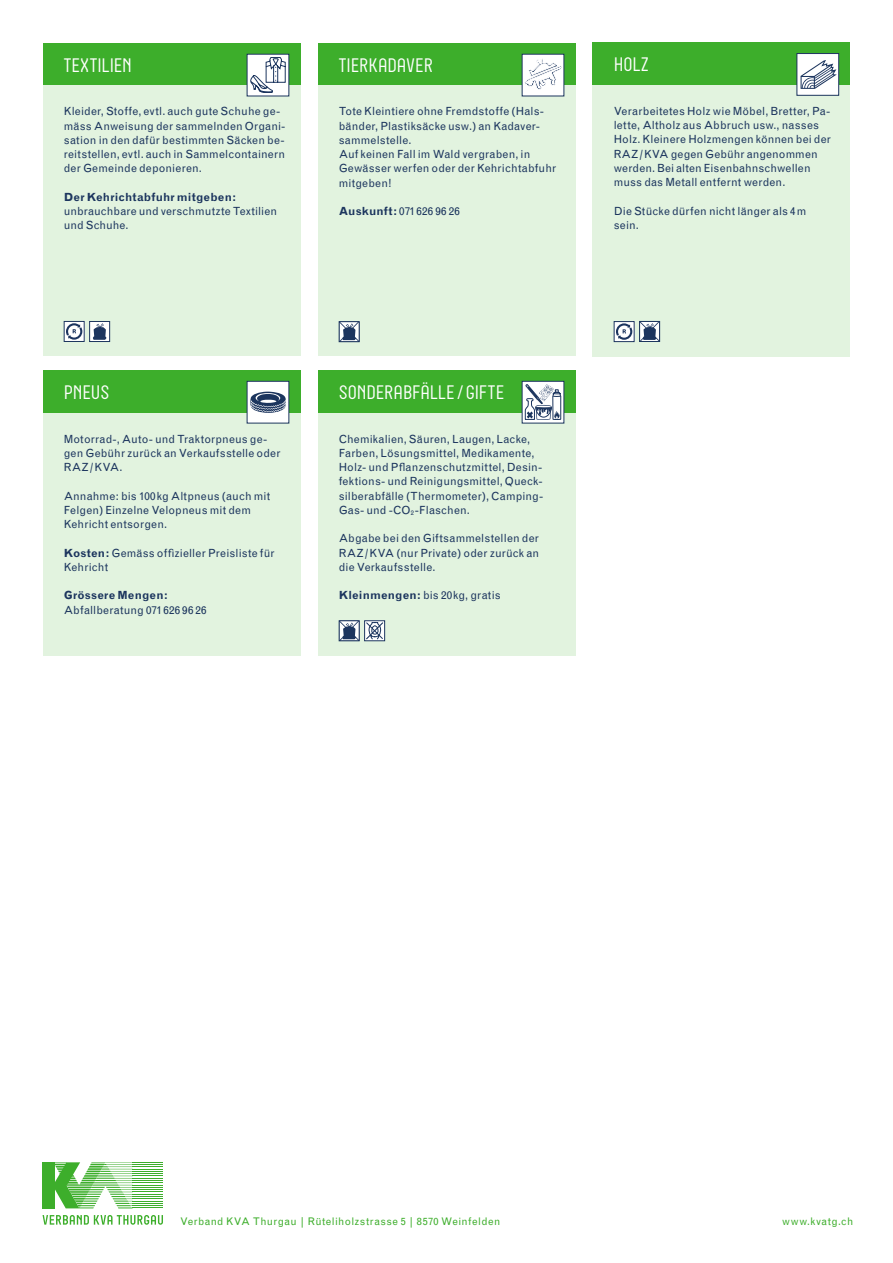
<style>
.page{position:relative;width:893px;height:1263px;background:#fff}
.page>*{position:absolute;margin:0;border:0;box-sizing:border-box;transform-origin:0 0}
.t1{font:19.5px "Neubau";letter-spacing:-.005em;color:#fff}
.t2{font:11.25px/14.2px "Grotesque";letter-spacing:.01em;color:#1c355e}
.t3{font:700 11.25px "Grotesque";letter-spacing:.015em;color:#1c355e}
.t4{font:10.5px "Grotesque";letter-spacing:.04em;color:#3dae2b}
.s1{font-weight:700}
.s2{font-size:6.6px}
</style>
<div class="page">
<hr style="left:133px;top:1162px;width:30px;height:1px;background:#3dae2b">
<hr style="left:133px;top:1173px;width:30px;height:1px;background:#3dae2b">
<hr style="left:133px;top:1171px;width:30px;height:1px;background:#3dae2b">
<hr style="left:133px;top:1169px;width:30px;height:1px;background:#3dae2b">
<hr style="left:133px;top:1166px;width:30px;height:1px;background:#3dae2b">
<hr style="left:133px;top:1164px;width:30px;height:1px;background:#3dae2b">
<hr style="left:133px;top:1185px;width:30px;height:1px;background:#3dae2b">
<hr style="left:133px;top:1182px;width:30px;height:1px;background:#3dae2b">
<hr style="left:133px;top:1180px;width:30px;height:1px;background:#3dae2b">
<hr style="left:133px;top:1178px;width:30px;height:1px;background:#3dae2b">
<hr style="left:133px;top:1176px;width:30px;height:1px;background:#3dae2b">
<hr style="left:133px;top:1196px;width:30px;height:1px;background:#3dae2b">
<hr style="left:133px;top:1194px;width:30px;height:1px;background:#3dae2b">
<hr style="left:133px;top:1192px;width:30px;height:1px;background:#3dae2b">
<hr style="left:133px;top:1189px;width:30px;height:1px;background:#3dae2b">
<hr style="left:133px;top:1187px;width:30px;height:1px;background:#3dae2b">
<hr style="left:133px;top:1208px;width:30px;height:1px;background:#3dae2b">
<hr style="left:133px;top:1205px;width:30px;height:1px;background:#3dae2b">
<hr style="left:133px;top:1203px;width:30px;height:1px;background:#3dae2b">
<hr style="left:133px;top:1201px;width:30px;height:1px;background:#3dae2b">
<hr style="left:133px;top:1198px;width:30px;height:1px;background:#3dae2b">
<div style="left:43px;top:1162px;width:12px;height:46px;background:#3dae2b"></div>
<svg style="left:53px;top:1162px;width:80px;height:47px"></svg>
<svg style="left:43px;top:1215px;width:120px;height:10px"></svg>
<div style="left:43px;top:43px;width:257px;height:43px;background:#3dae2b"></div>
<div style="left:43px;top:86px;width:257px;height:270px;background:#e2f3df"></div>
<svg style="left:82px;top:323px;width:1px;height:17px"></svg>
<svg style="left:66px;top:323px;width:16px;height:17px"></svg>
<div style="left:64px;top:321px;width:21px;height:21px;border:1px solid #1c355e"></div>
<div style="left:90px;top:321px;width:20px;height:20px;background:#fff"></div>
<svg style="left:93px;top:323px;width:13px;height:17px"></svg>
<div style="left:89px;top:321px;width:21px;height:21px;border:1px solid #1c355e"></div>
<div style="left:317px;top:43px;width:258px;height:43px;background:#3dae2b"></div>
<div style="left:317px;top:86px;width:258px;height:270px;background:#e2f3df"></div>
<svg style="left:341px;top:323px;width:17px;height:17px"></svg>
<div style="left:339px;top:321px;width:21px;height:21px;border:1px solid #1c355e"></div>
<div style="left:592px;top:43px;width:258px;height:42px;background:#3dae2b"></div>
<div style="left:592px;top:85px;width:258px;height:271px;background:#e2f3df"></div>
<svg style="left:616px;top:323px;width:16px;height:17px"></svg>
<div style="left:614px;top:321px;width:20px;height:21px;border:1px solid #1c355e"></div>
<svg style="left:641px;top:323px;width:17px;height:17px"></svg>
<div style="left:639px;top:321px;width:21px;height:21px;border:1px solid #1c355e"></div>
<div style="left:43px;top:370px;width:257px;height:43px;background:#3dae2b"></div>
<div style="left:43px;top:413px;width:257px;height:242px;background:#e2f3df"></div>
<div style="left:317px;top:370px;width:258px;height:43px;background:#3dae2b"></div>
<div style="left:317px;top:413px;width:258px;height:242px;background:#e2f3df"></div>
<svg style="left:341px;top:622px;width:17px;height:17px"></svg>
<div style="left:339px;top:620px;width:21px;height:21px;border:1px solid #1c355e"></div>
<svg style="left:366px;top:622px;width:17px;height:17px"></svg>
<div style="left:364px;top:620px;width:21px;height:21px;border:1px solid #1c355e"></div>
<div style="left:797px;top:54px;width:42px;height:41px;background:#fff"></div>
<svg style="left:801px;top:60px;width:36px;height:29px"></svg>
<div style="left:796px;top:53px;width:43px;height:43px;border:1px solid #1c355e"></div>
<div style="left:247px;top:54px;width:42px;height:42px;background:#fff"></div>
<svg style="left:250px;top:57px;width:36px;height:36px"></svg>
<div style="left:247px;top:381px;width:42px;height:42px;background:#fff"></div>
<svg style="left:250px;top:392px;width:36px;height:21px"></svg>
<svg style="left:524px;top:56px;width:38px;height:38px"></svg>
<svg style="left:524px;top:383px;width:38px;height:38px"></svg>
<svg style="left:525px;top:384px;width:36px;height:36px"></svg>
<h1 class="t1" style="left:64px;top:54px;width:70px">TEXTILIEN</h1>
<h1 class="t1" style="left:339px;top:54px;width:96px">TIERKADAVER</h1>
<p class="t2" style="left:64px;top:104px;width:223px">Kleider, Stoffe, evtl. auch gute Schuhe ge&shy;mäss Anweisung der sammelnden Organi&shy;sation in den dafür bestimmten Säcken be&shy;reitstellen, evtl. auch in Sammelcontainern der Gemeinde deponieren.</p>
<p class="t3" style="left:64px;top:190px;width:174px">Der Kehrichtabfuhr mitgeben:</p>
<p class="t2" style="left:64px;top:204px;width:215px">unbrauchbare und verschmutzte Textilien und Schuhe.</p>
<p class="t2" style="left:339px;top:104px;width:219px">Tote Kleintiere ohne Fremdstoffe (Hals&shy;bänder, Plastiksäcke usw.) an Kadaver&shy;sammelstelle.<br>Auf keinen Fall im Wald vergraben, in<br>Gewässer werfen oder der Kehrichtabfuhr mitgeben!</p>
<p class="t2" style="left:339px;top:204px;width:123px"><span class="s1">Auskunft:</span> 071 626 96 26</p>
<h1 class="t1" style="left:614px;top:53px;width:37px">HOLZ</h1>
<p class="t2" style="left:614px;top:104px;width:219px">Verarbeitetes Holz wie Möbel, Bretter, Pa&shy;lette, Altholz aus Abbruch usw., nasses Holz. Kleinere Holzmengen können bei der RAZ/KVA gegen Gebühr angenommen werden. Bei alten Eisenbahnschwellen muss das Metall entfernt werden.</p>
<p class="t2" style="left:614px;top:204px;width:194px">Die Stücke dürfen nicht länger als 4m sein.</p>
<h1 class="t1" style="left:64px;top:381px;width:47px">PNEUS</h1>
<h1 class="t1" style="left:339px;top:381px;width:167px">SONDERABFÄLLE / GIFTE</h1>
<p class="t2" style="left:64px;top:432px;width:218px">Motorrad-, Auto- und Traktorpneus ge&shy;gen Gebühr zurück an Verkaufsstelle oder<br>RAZ/KVA.</p>
<p class="t2" style="left:64px;top:489px;width:208px">Annahme: bis 100kg Altpneus (auch mit<br>Felgen) Einzelne Velopneus mit dem<br>Kehricht entsorgen.</p>
<p class="t2" style="left:64px;top:546px;width:212px"><span class="s1">Kosten:</span> Gemäss offizieller Preisliste für<br>Kehricht</p>
<p class="t3" style="left:64px;top:589px;width:106px">Grössere Mengen:</p>
<p class="t2" style="left:64px;top:603px;width:144px">Abfallberatung 071 626 96 26</p>
<p class="t2" style="left:339px;top:432px;width:206px">Chemikalien, Säuren, Laugen, Lacke, Farben, Lösungsmittel, Medikamente, Holz- und Pflanzenschutzmittel, Desin&shy;fektions- und Reinigungsmittel, Queck&shy;silberabfälle (Thermometer), Camping-Gas- und -CO<span class="s2">2</span>-Flaschen.</p>
<p class="t2" style="left:339px;top:531px;width:202px;text-align:justify">Abgabe bei den Giftsammelstellen der RAZ/KVA (nur Private) oder zurück an die Verkaufsstelle.</p>
<p class="t2" style="left:339px;top:588px;width:164px"><span class="s1">Kleinmengen:</span> bis 20kg, gratis</p>
<p class="t4" style="left:180px;top:1215px;width:322px">Verband KVA Thurgau | Rüteliholzstrasse 5 | 8570 Weinfelden</p>
<p class="t4" style="left:782px;top:1215px;width:73px">www.kvatg.ch</p>
</div>
